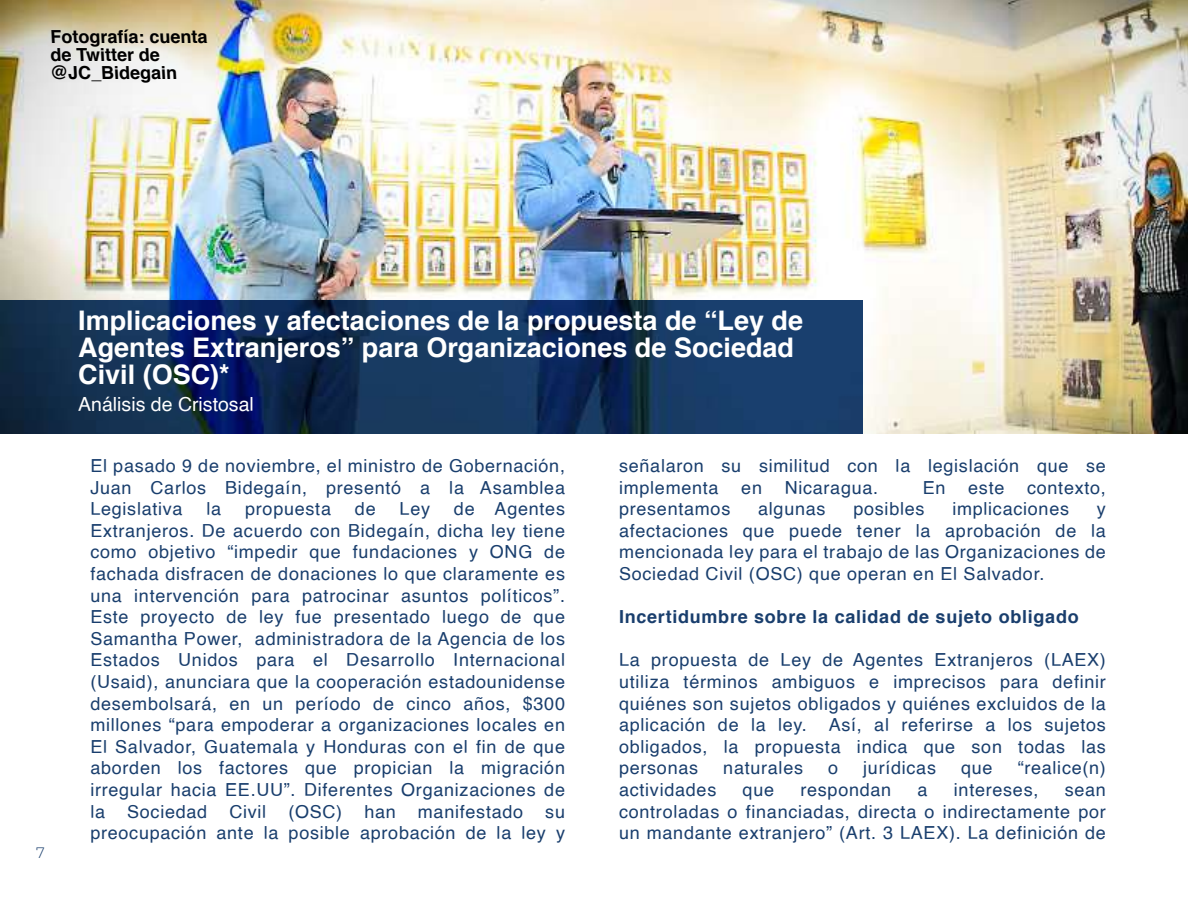
<style>
.page{position:relative;width:1188px;height:918px;background:#fff}
.page>*{position:absolute;margin:0;border:0;box-sizing:border-box;transform-origin:0 0}
.t1{font:700 27px/27px "Helvetica";color:#fff}
.t2{font:19.5px "Helvetica";color:#fff}
.t3{font:18px/21.6px "Helvetica";letter-spacing:.04em;color:#193e6d;text-align:justify}
.t4{font:700 18px "Helvetica";letter-spacing:.04em;color:#193e6d}
.t5{font:700 18px/18px "Helvetica";color:#000}
.t6{font:300 15px "Montserrat";color:#193e6d}
</style>
<div class="page">
<img style="left:0;top:0;width:1188px;height:433px">
<img style="left:0;top:301px;width:863px;height:132px">
<p class="t5" style="left:51px;top:29px;width:159px">Fotografía: cuenta de Twitter de @JC_Bidegain</p>
<h1 class="t1" style="left:78px;top:308px;width:726px">Implicaciones y afectaciones de la propuesta de “Ley de<br>Agentes Extranjeros” para Organizaciones de Sociedad<br>Civil (OSC)*</h1>
<p class="t2" style="left:78px;top:396px;width:177px">Análisis de Cristosal</p>
<p class="t6" style="left:36px;top:844px;width:10px">7</p>
<p class="t3" style="left:90px;top:456px;width:476px">El pasado 9 de noviembre, el ministro de Gobernación, Juan Carlos Bidegaín, presentó a la Asamblea Legislativa</p>
<p class="t3" style="left:90px;top:499px;width:476px;text-indent:364px">de Agentes Extranjeros. De acuerdo con Bidegaín, dicha ley tiene como objetivo “impedir que fundaciones y ONG de fachada disfracen de donaciones lo que claramente es una intervención para patrocinar asuntos políticos”.<br>Este proyecto de ley fue presentado luego de que Samantha Power, administradora de la Agencia de los Estados Unidos para el Desarrollo Internacional (Usaid), anunciara que la cooperación estadounidense desembolsará, en un período de cinco años, $300 millones “para empoderar a organizaciones locales en El Salvador, Guatemala y Honduras con el fin de que aborden los factores que propician la migración irregular hacia EE.UU”. Diferentes Organizaciones de la Sociedad Civil (OSC) han manifestado su preocupación ante la posible aprobación de la ley y</p>
<p class="t3" style="left:207px;top:499px;width:16px">la</p>
<p class="t3" style="left:245px;top:499px;width:87px">propuesta</p>
<p class="t3" style="left:355px;top:499px;width:22px">de</p>
<p class="t3" style="left:400px;top:499px;width:32px">Ley</p>
<p class="t3" style="left:619px;top:456px;width:488px">señalaron su similitud con la legislación que se implementa</p>
<p class="t3" style="left:741px;top:477px;width:22px">en</p>
<p class="t3" style="left:785px;top:477px;width:95px">Nicaragua.</p>
<p class="t3" style="left:923px;top:477px;width:24px">En</p>
<p class="t3" style="left:968px;top:477px;width:38px">este</p>
<p class="t3" style="left:1027px;top:477px;width:80px">contexto,</p>
<p class="t3" style="left:619px;top:499px;width:113px">presentamos</p>
<p class="t3" style="left:758px;top:499px;width:69px">algunas</p>
<p class="t3" style="left:853px;top:499px;width:73px">posibles</p>
<p class="t3" style="left:952px;top:499px;width:118px">implicaciones</p>
<p class="t3" style="left:619px;top:499px;width:488px;text-indent:478px">y afectaciones que puede tener la aprobación de la mencionada ley para el trabajo de las Organizaciones de Sociedad Civil (OSC) que operan en El Salvador.</p>
<p class="t4" style="left:619px;top:610px;width:461px">Incertidumbre sobre la calidad de sujeto obligado</p>
<p class="t3" style="left:619px;top:650px;width:488px">La propuesta de Ley de Agentes Extranjeros (LAEX) utiliza términos ambiguos e imprecisos para definir quiénes son sujetos obligados y quiénes excluidos de la aplicación de la ley. Así, al referirse a los sujetos obligados, la propuesta indica que son todas las personas</p>
<p class="t3" style="left:723px;top:758px;width:81px">naturales</p>
<p class="t3" style="left:828px;top:758px;width:12px">o</p>
<p class="t3" style="left:863px;top:758px;width:74px">jurídicas</p>
<p class="t3" style="left:961px;top:758px;width:33px">que</p>
<p class="t3" style="left:1018px;top:758px;width:90px">“realice(n)</p>
<p class="t3" style="left:619px;top:780px;width:99px">actividades</p>
<p class="t3" style="left:743px;top:780px;width:33px">que</p>
<p class="t3" style="left:800px;top:780px;width:92px">respondan</p>
<p class="t3" style="left:918px;top:780px;width:12px">a</p>
<p class="t3" style="left:954px;top:780px;width:86px">intereses,</p>
<p class="t3" style="left:619px;top:780px;width:488px;text-indent:446px">sean controladas o financiadas, directa o indirectamente por un mandante extranjero” (Art. 3 LAEX). La definición de</p>
</div>
